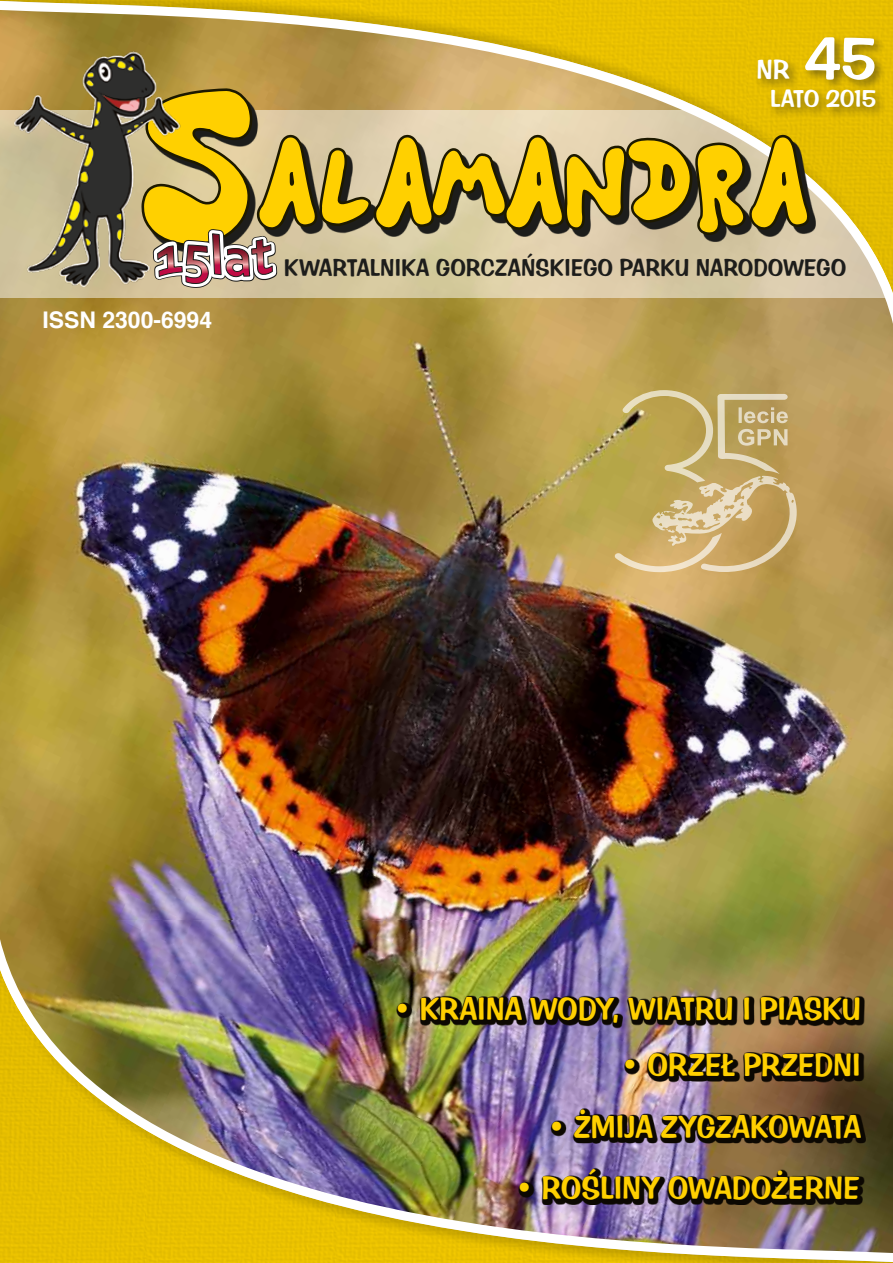
<style>
.page{position:relative;width:893px;height:1263px;background:#fff}
.page>*{position:absolute;margin:0;border:0;box-sizing:border-box;transform-origin:0 0}
.t1{font:165.3px "Bo B";color:#ffd000}
.t2{font:72.6px "Bo B";letter-spacing:.015em;color:#ffd000}
.t3{font:30px "Populus EFN";letter-spacing:-.01em;color:#ffd000}
.t4{font:25.65px "Populus EFN";color:#fff}
.t5{font:700 22.95px "Helvetica";color:#fff}
.t6{font:22.8px "Populus EFN";color:#fff}
.t7{font:22.65px "Populus EFN";letter-spacing:-.005em;color:#1d1d1b}
.s1{font-size:56.1px}
</style>
<div class="page">
<img style="left:0;top:544px;width:893px;height:175px">
<img style="left:0;top:342px;width:893px;height:202px">
<div style="left:0;top:0;width:893px;height:342px;background:#1d1d1b;opacity:.25"></div>
<img style="left:0;top:719px;width:893px;height:202px">
<div style="left:0;top:921px;width:893px;height:342px;background:#1d1d1b;opacity:.25"></div>
<img style="left:9px;top:44px;width:178px;height:244px">
<div style="left:754px;top:33px;width:133px;height:86px;background:#1d1d1b;opacity:.5"></div>
<svg style="left:139px;top:85px;width:675px;height:207px;background:#978a67"></svg>
<svg style="left:602px;top:374px;width:213px;height:213px;background:#c1a259"></svg>
<svg style="left:614px;top:390px;width:183px;height:182px;background:#c7ae6d"></svg>
<h1 class="t1" style="left:127px;top:51px;width:139px">S</h1>
<p class="t4" style="left:756px;top:53px;width:121px">NR <span class="s1">45</span></p>
<p class="t6" style="left:770px;top:83px;width:13px">LATO</p>
<p class="t6" style="left:826px;top:83px;width:52px">2015</p>
<h2 class="t2" style="left:256px;top:137px;width:554px">ALAMANDRA</h2>
<p class="t7" style="left:284px;top:252px;width:564px">KWARTALNIKA GORCZAŃSKIEGO PARKU NARODOWEGO</p>
<p class="t5" style="left:42px;top:302px;width:171px">ISSN 2300-6994</p>
<p class="t3" style="left:393px;top:989px;width:470px">• KRAINA WODY, WIATRU I PIASKU</p>
<p class="t3" style="left:621px;top:1045px;width:242px">• ORZEŁ PRZEDNI</p>
<p class="t3" style="left:548px;top:1106px;width:315px">• ŻMIJA ZYGZAKOWATA</p>
<p class="t3" style="left:515px;top:1168px;width:346px">• ROŚLINY OWADOŻERNE</p>
</div>
